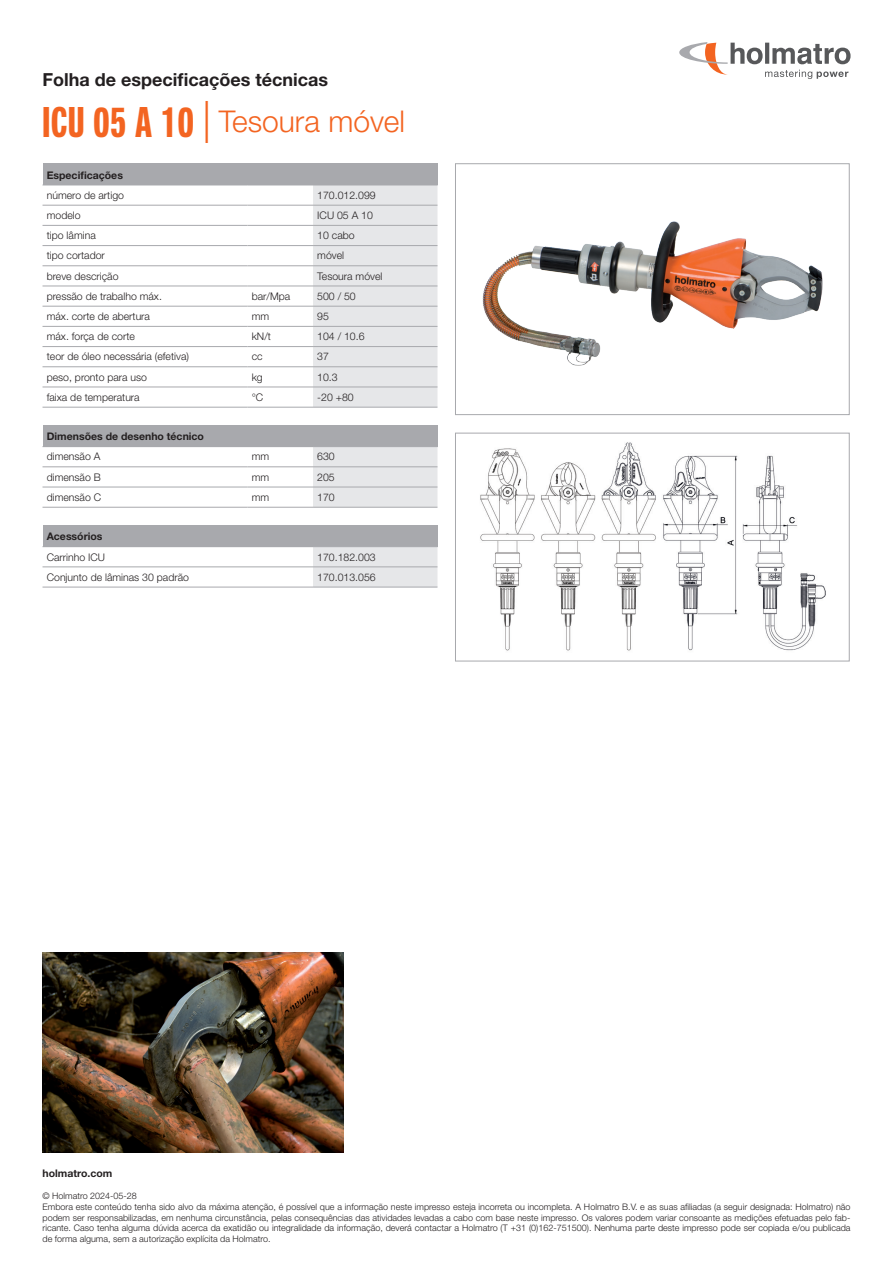
<style>
.page{position:relative;width:893px;height:1263px;background:#fff}
.page>*{position:absolute;margin:0;border:0;box-sizing:border-box;transform-origin:0 0}
.t1{font:300 30px "Helvetica Neue LT Std";color:#f36421}
.t2{font:700 18px "Helvetica Neue LT Std";color:#231f20}
.t3{font:300 10.5px "Helvetica Neue LT Std";color:#231f20}
.t4{font:700 10.5px "Helvetica Neue LT Std";color:#231f20}
.t5{font:300 9px/10.8px "Helvetica Neue LT Std";color:#231f20}
.s1{font-family:"Neue Helvetica Pro 79 Cm";font-weight:700;font-size:42px}
.s2{font-size:42px}
</style>
<div class="page">
<svg style="left:679px;top:42px;width:171px;height:37px"></svg>
<div style="left:43px;top:164px;width:394px;height:21px;background:#a8a9ad"></div>
<svg style="left:313px;top:164px;width:125px;height:243px;background:#dfe0e2"></svg>
<hr style="left:43px;top:185px;width:204px;height:1px;background:#a8a9ad">
<hr style="left:247px;top:185px;width:66px;height:1px;background:#a8a9ad">
<hr style="left:313px;top:185px;width:125px;height:1px;background:#a8a9ad">
<hr style="left:43px;top:205px;width:204px;height:1px;background:#a8a9ad">
<hr style="left:247px;top:205px;width:66px;height:1px;background:#a8a9ad">
<hr style="left:313px;top:205px;width:124px;height:1px;background:#a8a9ad">
<hr style="left:43px;top:225px;width:204px;height:1px;background:#a8a9ad">
<hr style="left:247px;top:225px;width:66px;height:1px;background:#a8a9ad">
<hr style="left:313px;top:225px;width:124px;height:1px;background:#a8a9ad">
<hr style="left:43px;top:245px;width:204px;height:1px;background:#a8a9ad">
<hr style="left:247px;top:245px;width:66px;height:1px;background:#a8a9ad">
<hr style="left:313px;top:245px;width:124px;height:1px;background:#a8a9ad">
<hr style="left:43px;top:265px;width:204px;height:1px;background:#a8a9ad">
<hr style="left:247px;top:265px;width:66px;height:1px;background:#a8a9ad">
<hr style="left:313px;top:265px;width:124px;height:1px;background:#a8a9ad">
<hr style="left:43px;top:286px;width:204px;height:1px;background:#a8a9ad">
<hr style="left:247px;top:286px;width:66px;height:1px;background:#a8a9ad">
<hr style="left:313px;top:286px;width:124px;height:1px;background:#a8a9ad">
<hr style="left:43px;top:306px;width:204px;height:1px;background:#a8a9ad">
<hr style="left:247px;top:306px;width:66px;height:1px;background:#a8a9ad">
<hr style="left:313px;top:306px;width:124px;height:1px;background:#a8a9ad">
<hr style="left:43px;top:326px;width:204px;height:1px;background:#a8a9ad">
<hr style="left:247px;top:326px;width:66px;height:1px;background:#a8a9ad">
<hr style="left:313px;top:326px;width:124px;height:1px;background:#a8a9ad">
<hr style="left:43px;top:346px;width:204px;height:1px;background:#a8a9ad">
<hr style="left:247px;top:346px;width:66px;height:1px;background:#a8a9ad">
<hr style="left:313px;top:346px;width:124px;height:1px;background:#a8a9ad">
<hr style="left:43px;top:366px;width:204px;height:1px;background:#a8a9ad">
<hr style="left:247px;top:366px;width:66px;height:1px;background:#a8a9ad">
<hr style="left:313px;top:366px;width:124px;height:1px;background:#a8a9ad">
<hr style="left:43px;top:407px;width:204px;height:1px;background:#a8a9ad">
<hr style="left:43px;top:387px;width:204px;height:1px;background:#a8a9ad">
<hr style="left:247px;top:407px;width:66px;height:1px;background:#a8a9ad">
<hr style="left:247px;top:387px;width:66px;height:1px;background:#a8a9ad">
<hr style="left:313px;top:407px;width:124px;height:1px;background:#a8a9ad">
<hr style="left:313px;top:387px;width:124px;height:1px;background:#a8a9ad">
<div style="left:43px;top:425px;width:394px;height:22px;background:#a8a9ad"></div>
<svg style="left:313px;top:425px;width:125px;height:82px"></svg>
<hr style="left:313px;top:446px;width:125px;height:1px;background:#a8a9ad">
<hr style="left:43px;top:467px;width:204px;height:1px;background:#a8a9ad">
<hr style="left:247px;top:467px;width:66px;height:1px;background:#a8a9ad">
<hr style="left:313px;top:467px;width:124px;height:1px;background:#a8a9ad">
<hr style="left:43px;top:507px;width:204px;height:1px;background:#a8a9ad">
<hr style="left:43px;top:487px;width:204px;height:1px;background:#a8a9ad">
<hr style="left:247px;top:507px;width:66px;height:1px;background:#a8a9ad">
<hr style="left:247px;top:487px;width:66px;height:1px;background:#a8a9ad">
<hr style="left:313px;top:507px;width:124px;height:1px;background:#a8a9ad">
<hr style="left:313px;top:487px;width:124px;height:1px;background:#a8a9ad">
<div style="left:43px;top:525px;width:394px;height:22px;background:#a8a9ad"></div>
<svg style="left:313px;top:525px;width:125px;height:62px"></svg>
<hr style="left:313px;top:546px;width:125px;height:1px;background:#a8a9ad">
<hr style="left:43px;top:587px;width:270px;height:1px;background:#a8a9ad">
<hr style="left:43px;top:567px;width:270px;height:1px;background:#a8a9ad">
<hr style="left:313px;top:587px;width:124px;height:1px;background:#a8a9ad">
<hr style="left:313px;top:567px;width:124px;height:1px;background:#a8a9ad">
<img style="left:43px;top:952px;width:300px;height:200px">
<img style="left:480px;top:442px;width:346px;height:209px">
<div style="left:455px;top:433px;width:394px;height:228px;border:1px solid #a8a9ad"></div>
<img style="left:482px;top:221px;width:341px;height:145px">
<div style="left:455px;top:164px;width:394px;height:251px;border:1px solid #a8a9ad"></div>
<h2 class="t2" style="left:43px;top:68px;width:287px">Folha de especificações técnicas</h2>
<h1 class="t1" style="left:43px;top:103px;width:364px"><span class="s1">ICU 05 A 10</span> <span class="s2">|</span> Tesoura móvel</h1>
<p class="t4" style="left:47px;top:168px;width:78px">Especificações</p>
<p class="t3" style="left:47px;top:189px;width:79px">número de artigo</p>
<p class="t3" style="left:317px;top:189px;width:60px">170.012.099</p>
<p class="t3" style="left:47px;top:209px;width:35px">modelo</p>
<p class="t3" style="left:317px;top:209px;width:57px">ICU 05 A 10</p>
<p class="t3" style="left:47px;top:229px;width:51px">tipo lâmina</p>
<p class="t3" style="left:317px;top:229px;width:39px">10 cabo</p>
<p class="t3" style="left:47px;top:249px;width:60px">tipo cortador</p>
<p class="t3" style="left:317px;top:249px;width:28px">móvel</p>
<p class="t3" style="left:47px;top:269px;width:73px">breve descrição</p>
<p class="t3" style="left:317px;top:269px;width:67px">Tesoura móvel</p>
<p class="t3" style="left:47px;top:290px;width:117px">pressão de trabalho máx.</p>
<p class="t3" style="left:252px;top:290px;width:40px">bar/Mpa</p>
<p class="t3" style="left:317px;top:290px;width:40px">500 / 50</p>
<p class="t3" style="left:47px;top:310px;width:105px">máx. corte de abertura</p>
<p class="t3" style="left:252px;top:310px;width:19px">mm</p>
<p class="t3" style="left:317px;top:310px;width:13px">95</p>
<p class="t3" style="left:47px;top:330px;width:90px">máx. força de corte</p>
<p class="t3" style="left:252px;top:330px;width:21px">kN/t</p>
<p class="t3" style="left:317px;top:330px;width:49px">104 / 10.6</p>
<p class="t3" style="left:47px;top:350px;width:144px">teor de óleo necessária (efetiva)</p>
<p class="t3" style="left:252px;top:350px;width:12px">cc</p>
<p class="t3" style="left:317px;top:350px;width:13px">37</p>
<p class="t3" style="left:47px;top:370px;width:102px">peso, pronto para uso</p>
<p class="t3" style="left:252px;top:370px;width:13px">kg</p>
<p class="t3" style="left:317px;top:370px;width:22px">10.3</p>
<p class="t3" style="left:47px;top:391px;width:94px">faixa de temperatura</p>
<p class="t3" style="left:252px;top:391px;width:13px">°C</p>
<p class="t3" style="left:317px;top:391px;width:38px">-20 +80</p>
<p class="t4" style="left:47px;top:430px;width:159px">Dimensões de desenho técnico</p>
<p class="t3" style="left:47px;top:450px;width:55px">dimensão A</p>
<p class="t3" style="left:252px;top:450px;width:19px">mm</p>
<p class="t3" style="left:317px;top:450px;width:19px">630</p>
<p class="t3" style="left:47px;top:470px;width:56px">dimensão B</p>
<p class="t3" style="left:252px;top:470px;width:19px">mm</p>
<p class="t3" style="left:317px;top:470px;width:19px">205</p>
<p class="t3" style="left:47px;top:491px;width:56px">dimensão C</p>
<p class="t3" style="left:252px;top:491px;width:19px">mm</p>
<p class="t3" style="left:317px;top:491px;width:19px">170</p>
<p class="t4" style="left:47px;top:530px;width:57px">Acessórios</p>
<p class="t3" style="left:47px;top:550px;width:60px">Carrinho ICU</p>
<p class="t3" style="left:317px;top:550px;width:60px">170.182.003</p>
<p class="t3" style="left:47px;top:571px;width:144px">Conjunto de lâminas 30 padrão</p>
<p class="t3" style="left:317px;top:571px;width:60px">170.013.056</p>
<p class="t4" style="left:43px;top:1167px;width:71px">holmatro.com</p>
<p class="t5" style="left:43px;top:1190px;width:809px">© Holmatro 2024-05-28<br>Embora este conteúdo tenha sido alvo da máxima atenção, é possível que a informação neste impresso esteja incorreta ou incompleta. A Holmatro B.V. e as suas afiliadas (a seguir designada: Holmatro) não podem ser responsabilizadas, em nenhuma circunstância, pelas consequências das atividades levadas a cabo com base neste impresso. Os valores podem variar consoante as medições efetuadas pelo fab&shy;ricante. Caso tenha alguma dúvida acerca da exatidão ou integralidade da informação, deverá contactar a Holmatro (T +31 (0)162-751500). Nenhuma parte deste impresso pode ser copiada e/ou publicada de forma alguma, sem a autorização explícita da Holmatro.</p>
</div>
